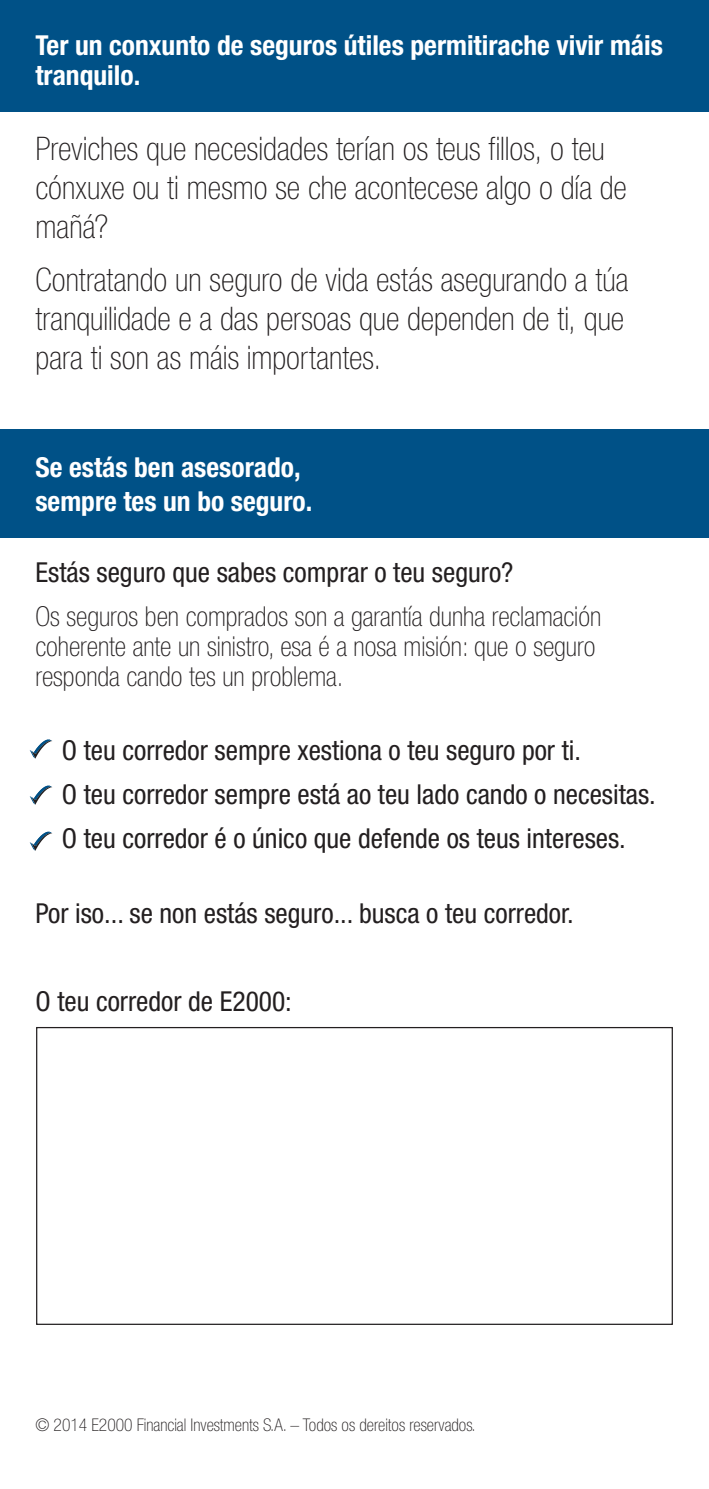
<style>
.page{position:relative;width:709px;height:1489px;background:#fff}
.page>*{position:absolute;margin:0;border:0;box-sizing:border-box;transform-origin:0 0}
.t1{font:100 condensed 32.5px/39px "Helvetica Neue LT Std";color:#231f20}
.t2{font:condensed 27.5px/44.2px "Helvetica Neue LT Std";color:#231f20}
.t3{font:100 condensed 27.5px/30px "Helvetica Neue LT Std";color:#231f20}
.t4{font:700 condensed 27.5px/30px "Helvetica Neue LT Std";color:#fff}
.t5{font:100 condensed 17.5px "Helvetica Neue LT Std";color:#231f20}
</style>
<div class="page">
<div style="left:0;top:0;width:709px;height:112px;background:#005187"></div>
<div style="left:0;top:429px;width:709px;height:108px;background:#005187"></div>
<svg style="left:30px;top:739px;width:22px;height:19px"></svg>
<svg style="left:30px;top:785px;width:22px;height:19px"></svg>
<svg style="left:30px;top:831px;width:22px;height:19px"></svg>
<p class="t4" style="left:35px;top:30px;width:629px">Ter un conxunto de seguros útiles permitirache vivir máis tranquilo.</p>
<p class="t1" style="left:35px;top:128px;width:593px">Previches que necesidades terían os teus fillos, o teu cónxuxe ou ti mesmo se che acontecese algo o día de mañá?</p>
<p class="t1" style="left:35px;top:260px;width:594px">Contratando un seguro de vida estás asegurando a túa tranquilidade e a das persoas que dependen de ti, que para ti son as máis importantes.</p>
<p class="t4" style="left:35px;top:449px;width:278px;line-height:34.2px">Se estás ben asesorado, sempre tes un bo seguro.</p>
<p class="t2" style="left:35px;top:549px;width:479px">Estás seguro que sabes comprar o teu seguro?</p>
<p class="t3" style="left:35px;top:601px;width:567px">Os seguros ben comprados son a garantía dunha reclamación coherente ante un sinistro, esa é a nosa misión: que o seguro responda cando tes un problema.</p>
<p class="t2" style="left:62px;top:728px;width:595px">O teu corredor sempre xestiona o teu seguro por ti.<br>O teu corredor sempre está ao teu lado cando o necesitas.<br>O teu corredor é o único que defende os teus intereses.</p>
<p class="t2" style="left:35px;top:890px;width:540px">Por iso... se non estás seguro... busca o teu corredor.</p>
<p class="t2" style="left:35px;top:978px;width:258px">O teu corredor de E2000:</p>
<p class="t5" style="left:35px;top:1415px;width:442px">© 2014 E2000 Financial Investments S.A. – Todos os dereitos reservados.</p>
</div>
